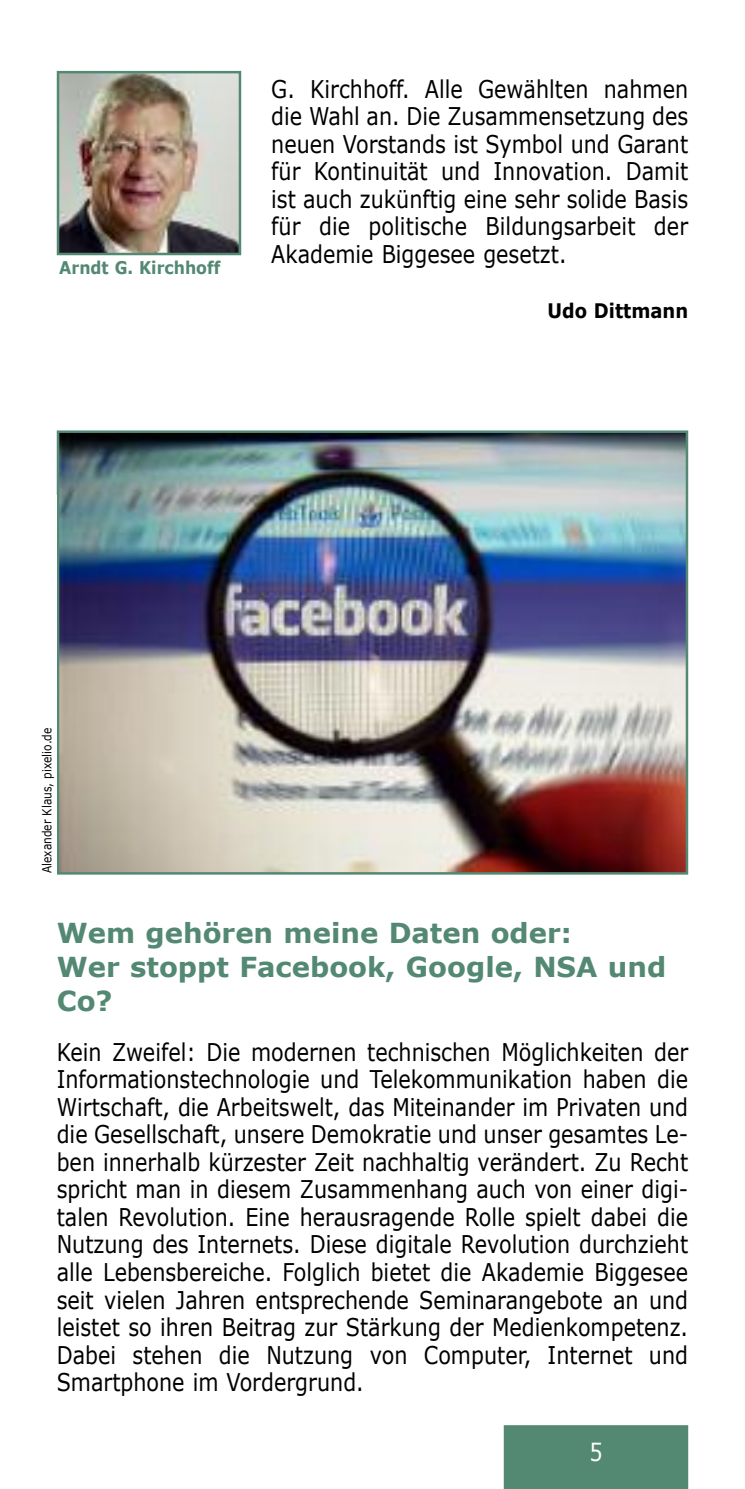
<style>
.page{position:relative;width:745px;height:1489px;background:#fff}
.page>*{position:absolute;margin:0;border:0;box-sizing:border-box;transform-origin:0 0}
.t1{font:700 27.5px/34.5px "Verdana";color:#538873}
.t2{font:24.5px/27.5px "Verdana";color:#000;text-align:justify;scale:.85 1}
.t3{font:24.5px "Verdana";color:#fff;scale:.85 1}
.t4{font:700 20px "Verdana";color:#000;scale:.9 1}
.t5{font:700 17.5px "Verdana";color:#538873;scale:.9 1}
.t6{font:12.5px "Verdana";color:#000;scale:.85 1}
</style>
<div class="page">
<div style="left:503px;top:1425px;width:184px;height:63px;background:#538873"></div>
<img style="left:60px;top:433px;width:624px;height:438px">
<div style="left:57px;top:430px;width:630px;height:444px;border:2px solid #538873"></div>
<img style="left:60px;top:74px;width:178px;height:178px">
<div style="left:57px;top:71px;width:184px;height:184px;border:2px solid #538873"></div>
<p class="t5" style="left:59px;top:256px;width:180px">Arndt G. Kirchhoff</p>
<p class="t2" style="left:271px;top:74px;width:491px">G. Kirchhoff. Alle Gewählten nahmen die Wahl an. Die Zusammensetzung des neuen Vorstands ist Symbol und Garant für Kontinuität und Innovation. Damit ist auch zukünftig eine sehr solide Basis für die politische Bildungsarbeit der Akademie Biggesee gesetzt.</p>
<p class="t4" style="left:547px;top:298px;width:158px">Udo Dittmann</p>
<p class="t6" style="left:39px;top:873px;width:173px;rotate:-90deg">Alexander Klaus, pixelio.de</p>
<p class="t1" style="left:57px;top:914px;width:610px">Wem gehören meine Daten oder:<br>Wer stoppt Facebook, Google, NSA und<br>Co?</p>
<p class="t2" style="left:57px;top:1037px;width:744px">Kein Zweifel: Die modernen technischen Möglichkeiten der Informationstechnologie und Telekommunikation haben die Wirtschaft, die Arbeitswelt, das Miteinander im Privaten und die Gesellschaft, unsere Demokratie und unser gesamtes Le&shy;ben innerhalb kürzester Zeit nachhaltig verändert. Zu Recht spricht man in diesem Zusammenhang auch von einer digi&shy;talen Revolution. Eine herausragende Rolle spielt dabei die Nutzung des Internets. Diese digitale Revolution durchzieht alle Lebensbereiche. Folglich bietet die Akademie Biggesee seit vielen Jahren entsprechende Seminarangebote an und leistet so ihren Beitrag zur Stärkung der Medienkompetenz.<br>Dabei stehen die Nutzung von Computer, Internet und Smartphone im Vordergrund.</p>
<p class="t3" style="left:589px;top:1436px;width:17px">5</p>
</div>
